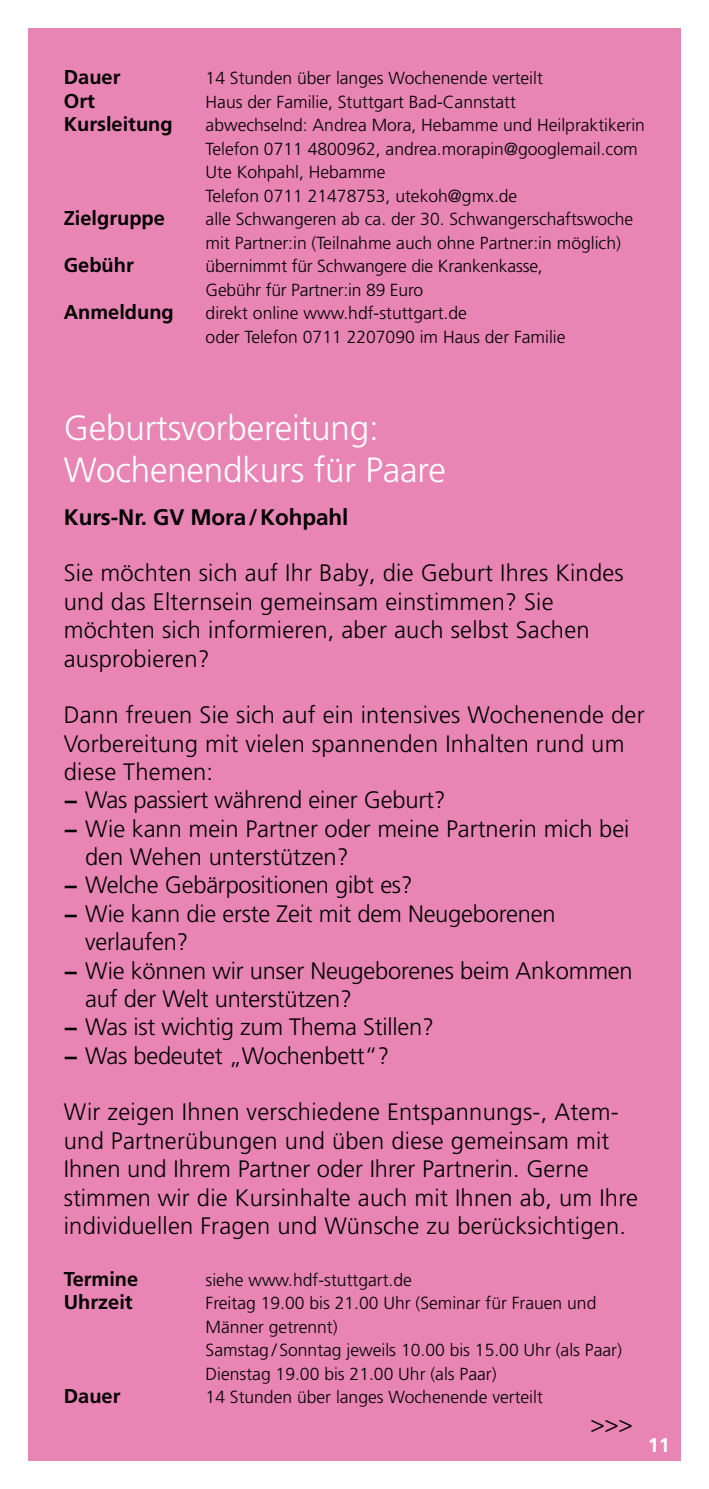
<style>
.page{position:relative;width:709px;height:1489px;background:#fff}
.page>*{position:absolute;margin:0;border:0;box-sizing:border-box;transform-origin:0 0}
.t1{font:300 35px/42.5px "Frutiger LT Pro";letter-spacing:-.005em;color:#fff}
.t2{font:300 23.75px/28.2px "Frutiger LT Pro";letter-spacing:.01em;color:#000}
.t3{font:300 23.75px "Frutiger LT Pro";letter-spacing:-.01em;color:#000}
.t4{font:700 22.5px "Frutiger LT Pro";letter-spacing:-.005em;color:#000}
.t5{font:700 20px "Frutiger LT Pro";color:#000}
.t6{font:700 20px "Frutiger LT Pro";color:#fff}
.t7{font:300 17.5px/23.5px "Frutiger LT Pro";color:#000}
.s1{font-weight:700}
</style>
<div class="page">
<div style="left:28px;top:28px;width:652px;height:1432px;background:#e885b5"></div>
<p class="t5" style="left:64px;top:65px;width:58px">Dauer</p>
<p class="t7" style="left:206px;top:66px;width:339px">14 Stunden über langes Wochenende verteilt</p>
<p class="t5" style="left:64px;top:89px;width:33px">Ort</p>
<p class="t7" style="left:206px;top:90px;width:312px">Haus der Familie, Stuttgart Bad-Cannstatt</p>
<p class="t5" style="left:64px;top:112px;width:110px">Kursleitung</p>
<p class="t7" style="left:206px;top:113px;width:441px">abwechselnd: Andrea Mora, Hebamme und Heilpraktikerin Telefon 0711 4800962, andrea.morapin@googlemail.com Ute Kohpahl, Hebamme<br>Telefon 0711 21478753, utekoh@gmx.de</p>
<p class="t5" style="left:64px;top:206px;width:103px">Zielgruppe</p>
<p class="t7" style="left:206px;top:207px;width:429px">alle Schwangeren ab ca. der 30. Schwangerschaftswoche mit Partner:in (Teilnahme auch ohne Partner:in möglich)</p>
<p class="t5" style="left:64px;top:253px;width:72px">Gebühr</p>
<p class="t7" style="left:206px;top:254px;width:339px">übernimmt für Schwangere die Krankenkasse,<br>Gebühr für Partner:in 89 Euro</p>
<p class="t5" style="left:64px;top:300px;width:112px">Anmeldung</p>
<p class="t7" style="left:206px;top:301px;width:361px">direkt online www.hdf-stuttgart.de<br>oder Telefon 0711 2207090 im Haus der Familie</p>
<h1 class="t1" style="left:64px;top:406px;width:383px">Geburtsvorbereitung:<br>Wochenendkurs für Paare</h1>
<p class="t4" style="left:64px;top:503px;width:286px">Kurs-Nr. GV Mora/Kohpahl</p>
<h2 class="t2" style="left:64px;top:559px;width:561px">Sie möchten sich auf Ihr Baby, die Geburt Ihres Kindes und das Elternsein gemeinsam einstimmen? Sie möchten sich informieren, aber auch selbst Sachen ausprobieren?</h2>
<h2 class="t2" style="left:64px;top:701px;width:582px">Dann freuen Sie sich auf ein intensives Wochenende der</h2>
<h2 class="t2" style="left:64px;top:729px;width:562px">Vorbereitung mit vielen spannenden Inhalten rund um</h2>
<h2 class="t2" style="left:64px;top:757px;width:151px">diese Themen:</h2>
<h2 class="t3" style="left:64px;top:786px;width:383px"><span class="s1">−</span> Was passiert während einer Geburt?</h2>
<h2 class="t2" style="left:64px;top:814px;width:567px"><span class="s1">−</span> Wie kann mein Partner oder meine Partnerin mich bei</h2>
<h2 class="t2" style="left:85px;top:842px;width:265px">den Wehen unterstützen?</h2>
<h2 class="t3" style="left:64px;top:871px;width:350px"><span class="s1">−</span> Welche Gebärpositionen gibt es?</h2>
<h2 class="t3" style="left:64px;top:899px;width:493px"><span class="s1">−</span> Wie kann die erste Zeit mit dem Neugeborenen</h2>
<h2 class="t3" style="left:85px;top:928px;width:105px">verlaufen?</h2>
<h2 class="t3" style="left:64px;top:956px;width:570px"><span class="s1">−</span> Wie können wir unser Neugeborenes beim Ankommen</h2>
<h2 class="t3" style="left:85px;top:984px;width:268px">auf der Welt unterstützen?</h2>
<h2 class="t3" style="left:64px;top:1013px;width:372px"><span class="s1">−</span> Was ist wichtig zum Thema Stillen?</h2>
<h2 class="t3" style="left:64px;top:1041px;width:327px"><span class="s1">−</span> Was bedeutet „Wochenbett“?</h2>
<p class="t2" style="left:64px;top:1098px;width:575px">Wir zeigen Ihnen verschiedene Entspannungs-, Atem&shy;und Partnerübungen und üben diese gemeinsam mit Ihnen und Ihrem Partner oder Ihrer Partnerin. Gerne stimmen wir die Kursinhalte auch mit Ihnen ab, um Ihre individuellen Fragen und Wünsche zu berücksichtigen.</p>
<p class="t5" style="left:64px;top:1266px;width:76px">Termine</p>
<p class="t7" style="left:206px;top:1267px;width:208px">siehe www.hdf-stuttgart.de</p>
<p class="t5" style="left:64px;top:1290px;width:70px">Uhrzeit</p>
<p class="t7" style="left:206px;top:1291px;width:418px">Freitag 19.00 bis 21.00 Uhr (Seminar für Frauen und Männer getrennt)<br>Samstag / Sonntag jeweils 10.00 bis 15.00 Uhr (als Paar)<br>Dienstag 19.00 bis 21.00 Uhr (als Paar)</p>
<p class="t5" style="left:64px;top:1384px;width:58px">Dauer</p>
<p class="t7" style="left:206px;top:1385px;width:339px">14 Stunden über langes Wochenende verteilt</p>
<h2 class="t2" style="left:590px;top:1409px;width:44px">&gt;&gt;&gt;</h2>
<p class="t6" style="left:647px;top:1432px;width:24px">11</p>
</div>
